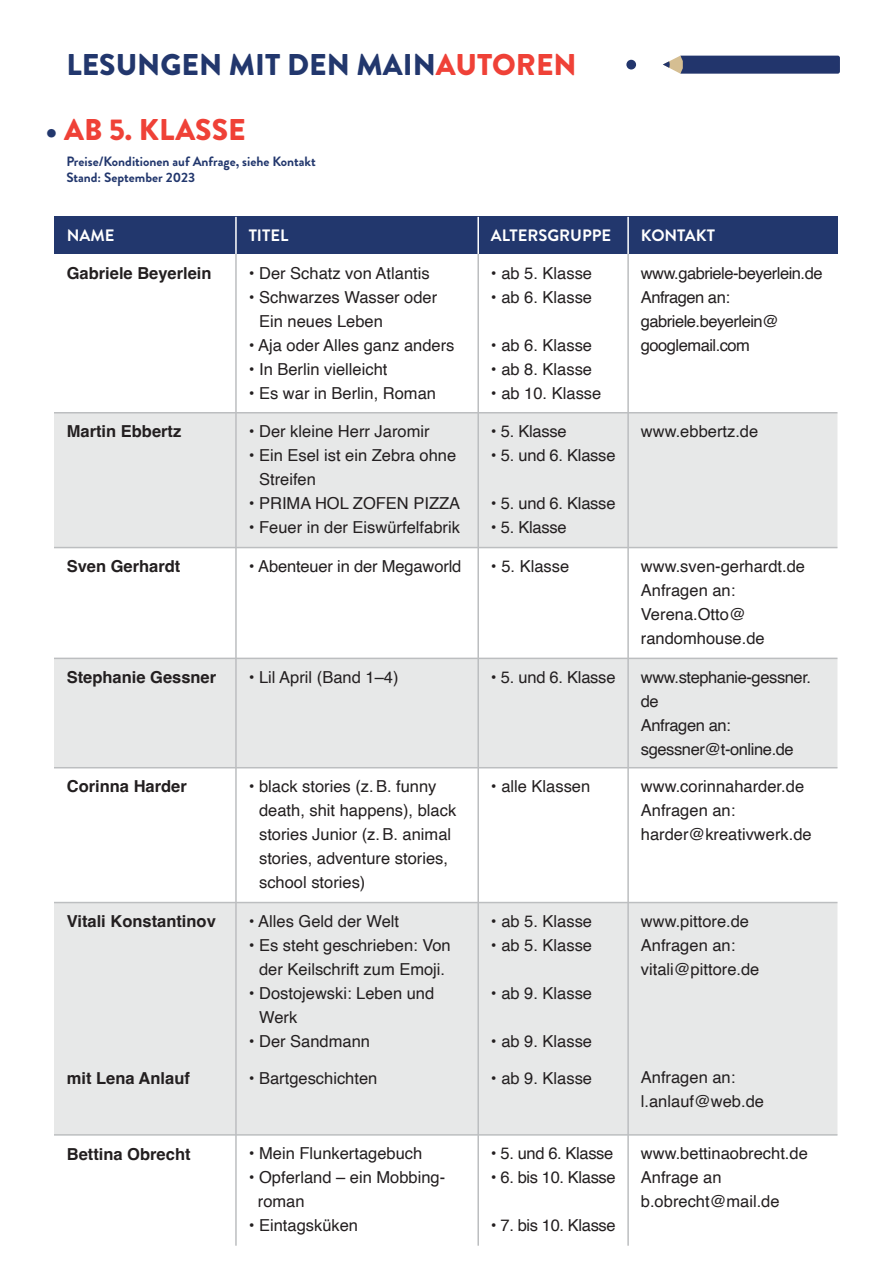
<style>
.page{position:relative;width:893px;height:1263px;background:#fff}
.page>*{position:absolute;margin:0;border:0;box-sizing:border-box;transform-origin:0 0}
.t1{font:900 30px "Brandon Grotesque";color:#22376d}
.t2{font:900 30px "Brandon Grotesque";color:#ef4137}
.t3{font:16.5px/24px "font 000000002 ab 0 bf 83";color:#231f20}
.t4{font:16.5px/24px "font 000000002 ab 0 bf 83";letter-spacing:-.025em;color:#231f20}
.t5{font:16.5px/24px "font 000000002 ab 0 bf 83";letter-spacing:-.03em;color:#231f20}
.t6{font:700 16.5px "Brandon Grotesque";color:#fff}
.t7{font:700 13.5px/16.2px "Brandon Grotesque";color:#22376d}
.s1{color:#ef4137}
.s2{color:#22376d}
</style>
<div class="page">
<div style="left:54px;top:217px;width:783px;height:37px;background:#22376d"></div>
<div style="left:54px;top:413px;width:783px;height:134px;background:#e7e8e8"></div>
<svg style="left:54px;top:548px;width:783px;height:588px;fill:#e7e8e8"></svg>
<hr style="left:235px;top:254px;width:2px;height:992px;background:#bcbec0">
<hr style="left:477px;top:254px;width:2px;height:992px;background:#bcbec0">
<hr style="left:627px;top:254px;width:2px;height:992px;background:#bcbec0">
<hr style="left:235px;top:217px;width:2px;height:37px;background:#fff">
<hr style="left:477px;top:217px;width:2px;height:37px;background:#fff">
<hr style="left:627px;top:217px;width:2px;height:37px;background:#fff">
<hr style="left:54px;top:412px;width:783px;height:1px;background:#bcbec0">
<hr style="left:54px;top:547px;width:783px;height:1px;background:#bcbec0">
<hr style="left:54px;top:658px;width:783px;height:1px;background:#bcbec0">
<hr style="left:54px;top:767px;width:783px;height:1px;background:#bcbec0">
<hr style="left:54px;top:902px;width:783px;height:1px;background:#bcbec0">
<hr style="left:54px;top:1134px;width:783px;height:1px;background:#bcbec0">
<svg style="left:663px;top:56px;width:177px;height:18px;background:#394977"></svg>
<div style="left:626px;top:60px;width:10px;height:9px;background:#22356c;border-radius:50%"></div>
<h1 class="t1" style="left:66px;top:43px;width:512px">LESUNGEN MIT DEN MAIN<span class="s1">AUTOREN</span></h1>
<h1 class="t2" style="left:45px;top:108px;width:202px"><span class="s2">•</span> AB 5. KLASSE</h1>
<p class="t7" style="left:66px;top:154px;width:251px">Preise/Konditionen auf Anfrage, siehe Kontakt<br>Stand: September 2023</p>
<p class="t6" style="left:67px;top:224px;width:49px">NAME</p>
<p class="t6" style="left:249px;top:224px;width:41px">TITEL</p>
<p class="t6" style="left:491px;top:224px;width:122px">ALTERSGRUPPE</p>
<p class="t6" style="left:641px;top:224px;width:76px">KONTAKT</p>
<p class="t3" style="left:67px;top:262px;width:146px">Gabriele Beyerlein</p>
<p class="t3" style="left:249px;top:262px;width:182px">• Der Schatz von Atlantis</p>
<p class="t3" style="left:259px;top:286px;width:180px;text-indent:-10px">• Schwarzes Wasser oder<br>Ein neues Leben</p>
<p class="t3" style="left:249px;top:334px;width:207px">• Aja oder Alles ganz anders</p>
<p class="t3" style="left:249px;top:358px;width:140px">• In Berlin vielleicht</p>
<p class="t3" style="left:249px;top:382px;width:189px">• Es war in Berlin, Roman</p>
<p class="t3" style="left:491px;top:262px;width:103px">• ab 5. Klasse</p>
<p class="t3" style="left:491px;top:286px;width:103px">• ab 6. Klasse</p>
<p class="t3" style="left:491px;top:334px;width:103px">• ab 6. Klasse</p>
<p class="t3" style="left:491px;top:358px;width:103px">• ab 8. Klasse</p>
<p class="t3" style="left:491px;top:382px;width:112px">• ab 10. Klasse</p>
<p class="t5" style="left:641px;top:262px;width:183px">www.gabriele-beyerlein.de<br>Anfragen an: gabriele.beyerlein@ googlemail.com</p>
<p class="t3" style="left:67px;top:421px;width:116px">Martin Ebbertz</p>
<p class="t3" style="left:249px;top:421px;width:182px">• Der kleine Herr Jaromir</p>
<p class="t3" style="left:259px;top:445px;width:199px;text-indent:-10px">• Ein Esel ist ein Zebra ohne<br>Streifen</p>
<p class="t3" style="left:249px;top:493px;width:213px">• PRIMA HOL ZOFEN PIZZA</p>
<p class="t3" style="left:249px;top:517px;width:213px">• Feuer in der Eiswürfelfabrik</p>
<p class="t3" style="left:491px;top:421px;width:77px">• 5. Klasse</p>
<p class="t3" style="left:491px;top:445px;width:126px">• 5. und 6. Klasse</p>
<p class="t3" style="left:491px;top:493px;width:126px">• 5. und 6. Klasse</p>
<p class="t3" style="left:491px;top:517px;width:77px">• 5. Klasse</p>
<p class="t3" style="left:641px;top:421px;width:119px">www.ebbertz.de</p>
<p class="t3" style="left:67px;top:556px;width:115px">Sven Gerhardt</p>
<p class="t3" style="left:249px;top:556px;width:214px">• Abenteuer in der Megaworld</p>
<p class="t3" style="left:491px;top:556px;width:80px">• 5. Klasse</p>
<p class="t3" style="left:641px;top:556px;width:166px">www.sven-gerhardt.de<br>Anfragen an:<br>Verena.Otto@ randomhouse.de</p>
<p class="t3" style="left:67px;top:666px;width:151px">Stephanie Gessner</p>
<p class="t3" style="left:249px;top:666px;width:151px">• Lil April (Band 1–4)</p>
<p class="t3" style="left:491px;top:666px;width:126px">• 5. und 6. Klasse</p>
<p class="t4" style="left:641px;top:666px;width:172px">www.stephanie-gessner. de<br>Anfragen an: sgessner@t-online.de</p>
<p class="t3" style="left:67px;top:776px;width:122px">Corinna Harder</p>
<p class="t3" style="left:259px;top:776px;width:199px;text-indent:-10px">• black stories (z. B. funny death, shit happens), black stories Junior (z. B. animal stories, adventure stories, school stories)</p>
<p class="t3" style="left:491px;top:776px;width:101px">• alle Klassen</p>
<p class="t3" style="left:641px;top:776px;width:172px">www.corinnaharder.de<br>Anfragen an: harder@kreativwerk.de</p>
<p class="t3" style="left:67px;top:911px;width:151px">Vitali Konstantinov</p>
<p class="t3" style="left:249px;top:911px;width:152px">• Alles Geld der Welt</p>
<p class="t3" style="left:249px;top:935px;width:204px;text-align:center">• Es steht geschrieben: Von der Keilschrift zum Emoji.</p>
<p class="t3" style="left:259px;top:983px;width:177px;text-indent:-10px">• Dostojewski: Leben und<br>Werk</p>
<p class="t3" style="left:249px;top:1031px;width:123px">• Der Sandmann</p>
<p class="t3" style="left:249px;top:1067px;width:130px">• Bartgeschichten</p>
<p class="t3" style="left:491px;top:911px;width:103px">• ab 5. Klasse</p>
<p class="t3" style="left:491px;top:935px;width:103px">• ab 5. Klasse</p>
<p class="t3" style="left:491px;top:983px;width:103px">• ab 9. Klasse</p>
<p class="t3" style="left:491px;top:1031px;width:103px">• ab 9. Klasse</p>
<p class="t3" style="left:491px;top:1067px;width:103px">• ab 9. Klasse</p>
<p class="t3" style="left:641px;top:911px;width:120px">www.pittore.de<br>Anfragen an: vitali@pittore.de</p>
<p class="t3" style="left:641px;top:1067px;width:125px">Anfragen an: l.anlauf@web.de</p>
<p class="t3" style="left:67px;top:1067px;width:125px">mit Lena Anlauf</p>
<p class="t3" style="left:67px;top:1143px;width:125px">Bettina Obrecht</p>
<p class="t3" style="left:249px;top:1143px;width:175px">• Mein Flunkertagebuch</p>
<p class="t3" style="left:258px;top:1167px;width:189px;text-indent:-9px">• Opferland – ein Mobbing&shy;roman</p>
<p class="t3" style="left:249px;top:1215px;width:111px">• Eintagsküken</p>
<p class="t4" style="left:491px;top:1143px;width:124px">• 5. und 6. Klasse</p>
<p class="t4" style="left:491px;top:1167px;width:126px">• 6. bis 10. Klasse</p>
<p class="t4" style="left:491px;top:1215px;width:126px">• 7. bis 10. Klasse</p>
<p class="t3" style="left:641px;top:1143px;width:168px">www.bettinaobrecht.de<br>Anfrage an b.obrecht@mail.de</p>
</div>
